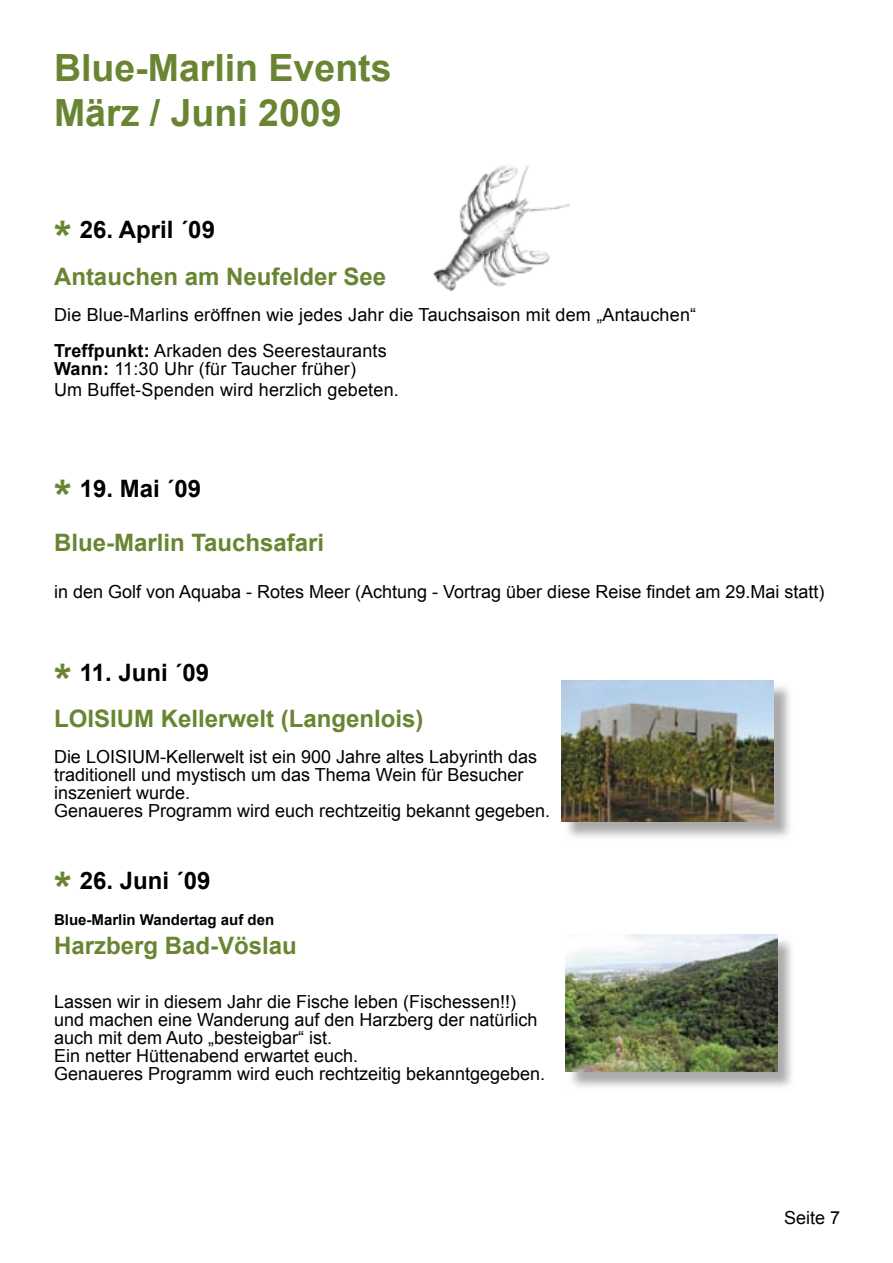
<style>
.page{position:relative;width:893px;height:1263px;background:#fff}
.page>*{position:absolute;margin:0;border:0;box-sizing:border-box;transform-origin:0 0}
.t1{font:700 37.5px/45px "Arial";color:#698532}
.t2{font:700 24px/46.8px "Arial";color:#698532}
.t3{font:700 24px "Arial";color:#000}
.t4{font:18px/18px "Arial";color:#000}
.t5{font:700 15px "Arial";color:#000}
.s1{font-size:45px}
.s2{color:#000}
.s3{font-weight:700}
.s4{font-size:45px;color:#698532}
</style>
<div class="page">
<img style="left:562px;top:687px;width:228px;height:150px">
<img style="left:561px;top:680px;width:213px;height:141px">
<img style="left:566px;top:940px;width:226px;height:147px">
<img style="left:566px;top:934px;width:212px;height:137px">
<img style="left:434px;top:165px;width:135px;height:126px">
<h1 class="t1" style="left:54px;top:47px;width:339px">Blue-Marlin Events<br>März / Juni 2009</h1>
<h2 class="t2" style="left:54px;top:207px;width:334px"><span class="s1">*</span> <span class="s2">26. April ´09<br></span>Antauchen am Neufelder See</h2>
<p class="t4" style="left:54px;top:296px;width:644px;line-height:36px">Die Blue-Marlins eröffnen wie jedes Jahr die Tauchsaison mit dem „Antauchen“<br><span class="s3">Treffpunkt:</span> Arkaden des Seerestaurants</p>
<p class="t4" style="left:54px;top:358px;width:346px;line-height:21.6px"><span class="s3">Wann:</span> 11:30 Uhr (für Taucher früher)<br>Um Buffet-Spenden wird herzlich gebeten.</p>
<h2 class="t3" style="left:54px;top:473px;width:149px"><span class="s4">*</span> 19. Mai ´09</h2>
<h2 class="t2" style="left:54px;top:520px;width:272px">Blue-Marlin Tauchsafari</h2>
<p class="t4" style="left:54px;top:583px;width:772px">in den Golf von Aquaba - Rotes Meer (Achtung - Vortrag über diese Reise findet am 29.Mai statt)</p>
<h2 class="t2" style="left:54px;top:649px;width:371px"><span class="s1">*</span> <span class="s2">11. Juni ´09<br></span>LOISIUM Kellerwelt (Langenlois)</h2>
<p class="t4" style="left:54px;top:748px;width:498px">Die LOISIUM-Kellerwelt ist ein 900 Jahre altes Labyrinth das traditionell und mystisch um das Thema Wein für Besucher inszeniert wurde.<br>Genaueres Programm wird euch rechtzeitig bekannt gegeben.</p>
<h2 class="t3" style="left:54px;top:865px;width:158px"><span class="s4">*</span> 26. Juni ´09</h2>
<p class="t5" style="left:54px;top:910px;width:222px">Blue-Marlin Wandertag auf den</p>
<h2 class="t2" style="left:54px;top:923px;width:244px">Harzberg Bad-Vöslau</h2>
<p class="t4" style="left:54px;top:993px;width:493px">Lassen wir in diesem Jahr die Fische leben (Fischessen!!) und machen eine Wanderung auf den Harzberg der natürlich auch mit dem Auto „besteigbar“ ist.<br>Ein netter Hüttenabend erwartet euch.<br>Genaueres Programm wird euch rechtzeitig bekanntgegeben.</p>
<p class="t4" style="left:784px;top:1209px;width:58px">Seite 7</p>
</div>
